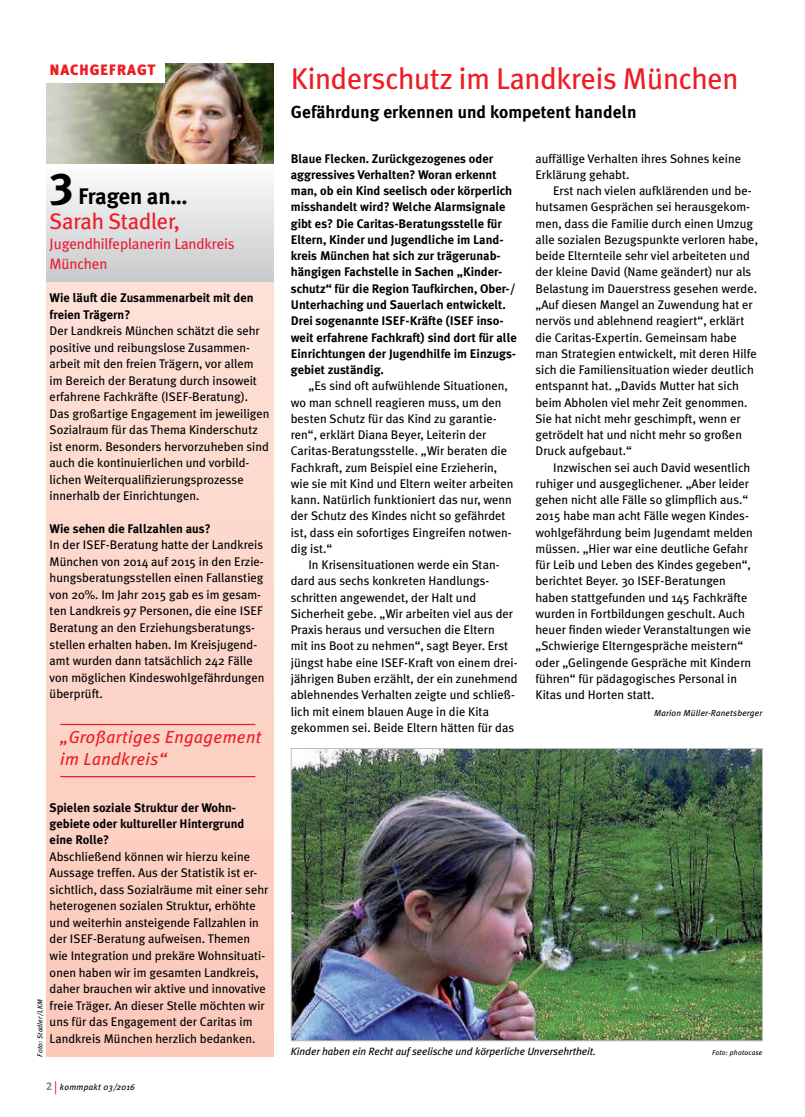
<style>
.page{position:relative;width:805px;height:1117px;background:#fff}
.page>*{position:absolute;margin:0;border:0;box-sizing:border-box;transform-origin:0 0}
.t1{font:30px "Meta Plus";letter-spacing:-.01em;color:#ed1d24}
.t2{font:22.5px/25px "Meta Plus";letter-spacing:-.01em;color:#ed1d24}
.t3{font:700 17.5px "Meta Plus";color:#000}
.t4{font:italic 17.5px/22.5px "Meta Plus";letter-spacing:.02em;color:#ed1d24}
.t5{font:15px/20px "Meta Plus";letter-spacing:-.01em;color:#ed1b35}
.t6{font:900 15px "Meta Plus";letter-spacing:.05em;color:#ed1d24}
.t7{font:12.5px/16.2px "Meta Plus";color:#000}
.t8{font:700 12.5px/16.2px "Meta Plus";color:#000}
.t9{font:italic 10.62px "Meta Plus";letter-spacing:-.005em;color:#000}
.t10{font:italic 8.75px "Meta Plus";letter-spacing:.02em;color:#000}
.t11{font:italic 7.12px "Meta Plus";letter-spacing:.02em;color:#000}
.s1{font-family:"Meta Plus Bold Caps";font-size:45px;color:#000}
.s2{font-weight:700;color:#000}
.s3{font-family:"Meta Plus Bold Caps";font-style:normal;font-size:11.25px;color:#808285}
.s4{font-style:normal;font-size:16.88px;color:#ed1d24}
</style>
<div class="page">
<div style="left:46px;top:71px;width:227px;height:984px;background:linear-gradient(to right,#fcd5c8,#fcd5c8)"></div>
<img style="left:46px;top:64px;width:227px;height:101px">
<div style="left:46px;top:64px;width:119px;height:19px;background:#fff"></div>
<hr style="left:60px;top:723px;width:195px;height:2px;background:#ed1d24">
<hr style="left:60px;top:775px;width:195px;height:2px;background:#ed1d24">
<div style="left:46px;top:165px;width:227px;height:117px;background:linear-gradient(to bottom,#fcfcfd,#c7c9cb)"></div>
<img style="left:293px;top:750px;width:467px;height:288px">
<div style="left:291px;top:748px;width:471px;height:292px;border:1px solid #bcbec0"></div>
<p class="t6" style="left:50px;top:61px;width:105px">NACHGEFRAGT</p>
<h2 class="t2" style="left:50px;top:183px;width:139px"><span class="s1">3</span> <span class="s2">Fragen an…<br></span>Sarah Stadler,</h2>
<p class="t5" style="left:50px;top:233px;width:186px">Jugendhilfeplanerin Landkreis<br>München</p>
<p class="t8" style="left:50px;top:290px;width:205px">Wie läuft die Zusammenarbeit mit den freien Trägern?</p>
<p class="t7" style="left:50px;top:322px;width:221px">Der Landkreis München schätzt die sehr positive und reibungslose Zusammen&shy;arbeit mit den freien Trägern, vor allem im Bereich der Beratung durch insoweit erfahrene Fachkräfte (ISEF-Beratung).<br>Das großartige Engagement im jeweiligen Sozialraum für das Thema Kinderschutz ist enorm. Besonders hervorzuheben sind auch die kontinuierlichen und vorbild&shy;lichen Weiterqualifizierungsprozesse innerhalb der Einrichtungen.</p>
<p class="t8" style="left:50px;top:520px;width:163px">Wie sehen die Fallzahlen aus?</p>
<p class="t7" style="left:50px;top:536px;width:216px">In der ISEF-Beratung hatte der Landkreis München von 2014 auf 2015 in den Erzie&shy;hungsberatungsstellen einen Fallanstieg von 20%. Im Jahr 2015 gab es im gesam&shy;ten Landkreis 97 Personen, die eine ISEF Beratung an den Erziehungsberatungs&shy;stellen erhalten haben. Im Kreisjugend&shy;amt wurden dann tatsächlich 242 Fälle von möglichen Kindeswohlgefährdungen überprüft.</p>
<h3 class="t4" style="left:60px;top:725px;width:203px">„Großartiges Engagement im Landkreis“</h3>
<p class="t8" style="left:50px;top:799px;width:196px">Spielen soziale Struktur der Wohn&shy;gebiete oder kultureller Hintergrund eine Rolle?</p>
<p class="t7" style="left:50px;top:848px;width:220px">Abschließend können wir hierzu keine Aussage treffen. Aus der Statistik ist er&shy;sichtlich, dass Sozialräume mit einer sehr heterogenen sozialen Struktur, erhöhte und weiterhin ansteigende Fallzahlen in der ISEF-Beratung aufweisen. Themen wie Integration und prekäre Wohnsituati&shy;onen haben wir im gesamten Landkreis, daher brauchen wir aktive und innovative freie Träger. An dieser Stelle möchten wir uns für das Engagement der Caritas im Landkreis München herzlich bedanken.</p>
<p class="t11" style="left:36px;top:1056px;width:59px;rotate:-90deg">Foto: Stadler/LKM</p>
<p class="t10" style="left:46px;top:1081px;width:90px"><span class="s3">2</span> <span class="s4">|</span> kommpakt 03/2016</p>
<h1 class="t1" style="left:291px;top:61px;width:449px">Kinderschutz im Landkreis München</h1>
<h3 class="t3" style="left:291px;top:102px;width:347px">Gefährdung erkennen und kompetent handeln</h3>
<p class="t8" style="left:291px;top:150px;width:227px">Blaue Flecken. Zurückgezogenes oder aggressives Verhalten? Woran erkennt man, ob ein Kind seelisch oder körperlich misshandelt wird? Welche Alarmsignale gibt es? Die Caritas-Beratungsstelle für Eltern, Kinder und Jugendliche im Land&shy;kreis München hat sich zur trägerunab&shy;hängigen Fachstelle in Sachen „Kinder&shy;schutz“ für die Region Taufkirchen, Ober-/ Unterhaching und Sauerlach entwickelt.<br>Drei sogenannte ISEF-Kräfte (ISEF inso&shy;weit erfahrene Fachkraft) sind dort für alle Einrichtungen der Jugendhilfe im Einzugs&shy;gebiet zuständig.</p>
<p class="t7" style="left:291px;top:377px;width:224px;text-indent:18px">„Es sind oft aufwühlende Situationen, wo man schnell reagieren muss, um den besten Schutz für das Kind zu garantie&shy;ren“, erklärt Diana Beyer, Leiterin der Caritas-Beratungsstelle. „Wir beraten die Fachkraft, zum Beispiel eine Erzieherin, wie sie mit Kind und Eltern weiter arbeiten kann. Natürlich funktioniert das nur, wenn der Schutz des Kindes nicht so gefährdet ist, dass ein sofortiges Eingreifen notwen&shy;dig ist.“</p>
<p class="t7" style="left:291px;top:556px;width:228px;text-indent:18px">In Krisensituationen werde ein Stan&shy;dard aus sechs konkreten Handlungs&shy;schritten angewendet, der Halt und Sicherheit gebe. „Wir arbeiten viel aus der Praxis heraus und versuchen die Eltern<br>mit ins Boot zu nehmen“, sagt Beyer. Erst jüngst habe eine ISEF-Kraft von einem drei&shy;jährigen Buben erzählt, der ein zunehmend ablehnendes Verhalten zeigte und schließ&shy;lich mit einem blauen Auge in die Kita gekommen sei. Beide Eltern hätten für das</p>
<p class="t7" style="left:535px;top:150px;width:207px">auffällige Verhalten ihres Sohnes keine<br>Erklärung gehabt.</p>
<p class="t7" style="left:535px;top:182px;width:224px;text-indent:18px">Erst nach vielen aufklärenden und be&shy;hutsamen Gesprächen sei herausgekom&shy;men, dass die Familie durch einen Umzug alle sozialen Bezugspunkte verloren habe, beide Elternteile sehr viel arbeiteten und der kleine David (Name geändert) nur als Belastung im Dauerstress gesehen werde. „Auf diesen Mangel an Zuwendung hat er nervös und ablehnend reagiert“, erklärt die Caritas-Expertin. Gemeinsam habe man Strategien entwickelt, mit deren Hilfe sich die Familiensituation wieder deutlich entspannt hat. „Davids Mutter hat sich beim Abholen viel mehr Zeit genommen.<br>Sie hat nicht mehr geschimpft, wenn er getrödelt hat und nicht mehr so großen Druck aufgebaut.“</p>
<p class="t7" style="left:535px;top:459px;width:219px;text-indent:18px">Inzwischen sei auch David wesentlich ruhiger und ausgeglichener. „Aber leider gehen nicht alle Fälle so glimpflich aus.“ 2015 habe man acht Fälle wegen Kindes&shy;wohlgefährdung beim Jugendamt melden müssen. „Hier war eine deutliche Gefahr für Leib und Leben des Kindes gegeben“, berichtet Beyer. 30 ISEF-Beratungen haben stattgefunden und 145 Fachkräfte wurden in Fortbildungen geschult. Auch heuer finden wieder Veranstaltungen wie „Schwierige Elterngespräche meistern“ oder „Gelingende Gespräche mit Kindern führen“ für pädagogisches Personal in Kitas und Horten statt.</p>
<p class="t10" style="left:654px;top:707px;width:110px">Marion Müller-Ranetsberger</p>
<p class="t9" style="left:291px;top:1044px;width:307px">Kinder haben ein Recht auf seelische und körperliche Unversehrtheit.</p>
<p class="t11" style="left:712px;top:1048px;width:52px">Foto: photocase</p>
</div>
